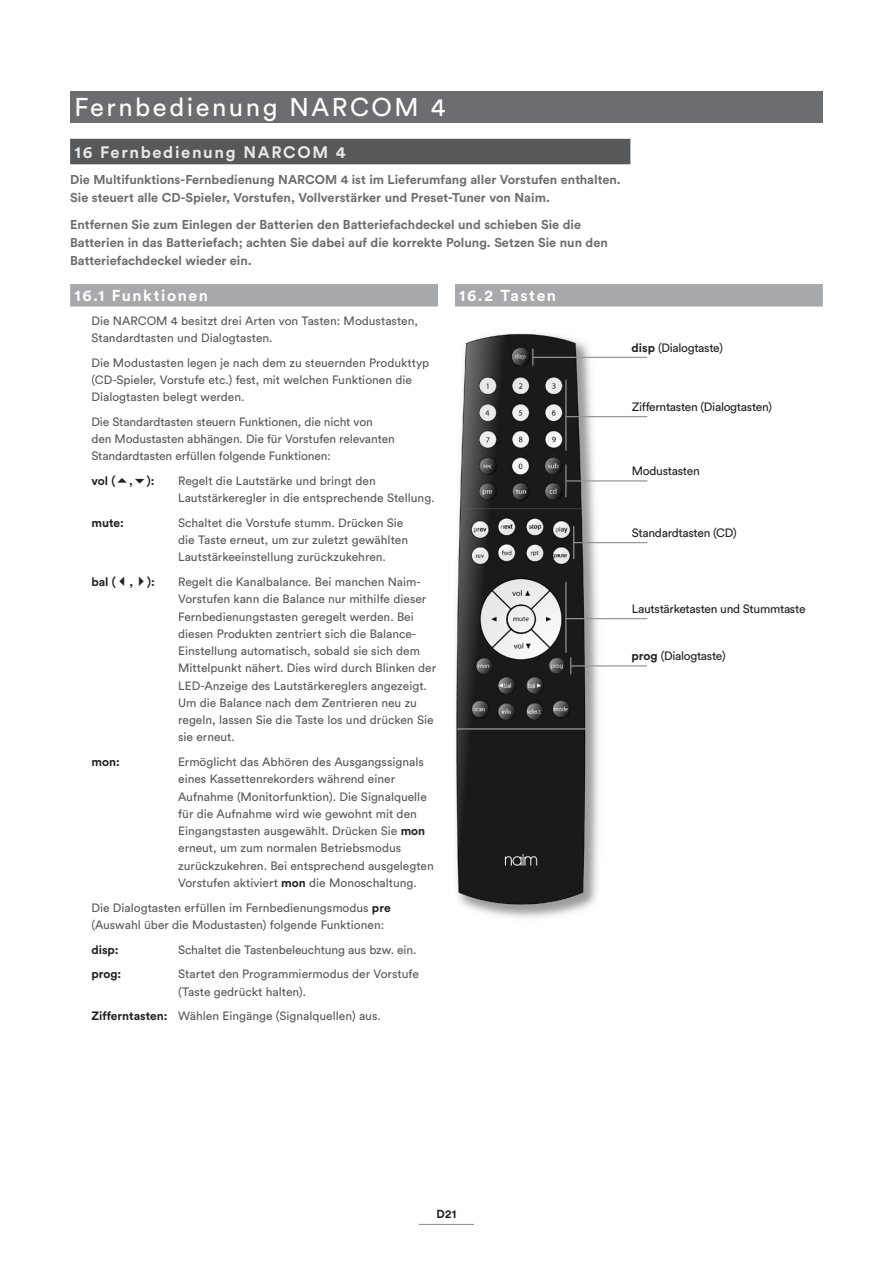
<style>
.page{position:relative;width:893px;height:1263px;background:#fff}
.page>*{position:absolute;margin:0;border:0;box-sizing:border-box;transform-origin:0 0}
.Banner{font:25.5px "Circular Std";letter-spacing:.1em;color:#fff}
.Bold_headers{font:700 16.5px "Circular Std";letter-spacing:.1em;color:#e6e7e9}
.Second_Section_Head{font:700 15.75px "Circular Std";letter-spacing:.1em;color:#fff}
.Intro_Text{font:700 12.75px/18px "Circular Std";color:#6c6d70}
._2nd_Para{font:12px/17.2px "Circular Std";color:#57585a}
.Annotations{font:12px "Circular Std";letter-spacing:-.025em;color:#231f20}
._2nd_Para-2{font:700 12px "Circular Std";color:#231f20}
.t1{font:700 11.7px "Circular Std";color:#231f20}
.s1{font-weight:700;color:#231f20}
.s2{font-weight:700}
</style>
<div class="page">
<hr style="left:419px;top:1224px;width:55px;height:1px;background:#939598">
<img style="left:455px;top:333px;width:150px;height:585px">
<div style="left:70px;top:91px;width:753px;height:32px;background:#6c6d70"></div>
<div style="left:70px;top:139px;width:560px;height:25px;background:#57585a"></div>
<hr style="left:566px;top:416px;width:81px;height:1px;background:#939598">
<hr style="left:565px;top:464px;width:1px;height:33px;background:#939598">
<hr style="left:565px;top:380px;width:1px;height:71px;background:#939598">
<hr style="left:566px;top:480px;width:81px;height:1px;background:#939598">
<hr style="left:573px;top:526px;width:1px;height:33px;background:#939598">
<hr style="left:573px;top:542px;width:74px;height:1px;background:#939598">
<hr style="left:566px;top:618px;width:81px;height:1px;background:#939598">
<hr style="left:565px;top:582px;width:1px;height:71px;background:#939598">
<svg style="left:570px;top:657px;width:1px;height:17px"></svg>
<hr style="left:571px;top:665px;width:76px;height:1px;background:#939598">
<svg style="left:532px;top:349px;width:1px;height:17px"></svg>
<hr style="left:533px;top:357px;width:114px;height:1px;background:#939598">
<div style="left:70px;top:284px;width:368px;height:23px;background:#a8a9ad"></div>
<div style="left:455px;top:284px;width:368px;height:23px;background:#a8a9ad"></div>
<p class="Banner" style="left:74px;top:92px;width:372px">Fernbedienung NARCOM 4</p>
<p class="Bold_headers" style="left:74px;top:141px;width:273px">16 Fernbedienung NARCOM 4</p>
<p class="Intro_Text" style="left:70px;top:171px;width:552px">Die Multifunktions-Fernbedienung NARCOM 4 ist im Lieferumfang aller Vorstufen enthalten.<br>Sie steuert alle CD-Spieler, Vorstufen, Vollverstärker und Preset-Tuner von Naim.</p>
<p class="Intro_Text" style="left:70px;top:215px;width:539px">Entfernen Sie zum Einlegen der Batterien den Batteriefachdeckel und schieben Sie die<br>Batterien in das Batteriefach; achten Sie dabei auf die korrekte Polung. Setzen Sie nun den<br>Batteriefachdeckel wieder ein.</p>
<p class="Second_Section_Head" style="left:74px;top:285px;width:135px">16.1 Funktionen</p>
<p class="_2nd_Para" style="left:91px;top:312px;width:328px">Die NARCOM 4 besitzt drei Arten von Tasten: Modustasten,<br>Standardtasten und Dialogtasten.</p>
<p class="_2nd_Para" style="left:91px;top:354px;width:339px">Die Modustasten legen je nach dem zu steuernden Produkttyp (CD-Spieler, Vorstufe etc.) fest, mit welchen Funktionen die<br>Dialogtasten belegt werden.</p>
<p class="_2nd_Para" style="left:91px;top:413px;width:305px">Die Standardtasten steuern Funktionen, die nicht von den Modustasten abhängen. Die für Vorstufen relevanten<br>Standardtasten erfüllen folgende Funktionen:</p>
<p class="_2nd_Para-2" style="left:91px;top:473px;width:65px">vol ( , ):</p>
<p class="_2nd_Para" style="left:178px;top:472px;width:258px">Regelt die Lautstärke und bringt den<br>Lautstärkeregler in die entsprechende Stellung.</p>
<p class="_2nd_Para-2" style="left:91px;top:515px;width:34px">mute:</p>
<p class="_2nd_Para" style="left:178px;top:514px;width:231px">Schaltet die Vorstufe stumm. Drücken Sie die Taste erneut, um zur zuletzt gewählten<br>Lautstärkeeinstellung zurückzukehren.</p>
<p class="_2nd_Para-2" style="left:91px;top:574px;width:65px">bal (✓,✔):</p>
<p class="_2nd_Para" style="left:178px;top:573px;width:259px">Regelt die Kanalbalance. Bei manchen Naim-Vorstufen kann die Balance nur mithilfe dieser Fernbedienungstasten geregelt werden. Bei diesen Produkten zentriert sich die Balance-Einstellung automatisch, sobald sie sich dem Mittelpunkt nähert. Dies wird durch Blinken der LED-Anzeige des Lautstärkereglers angezeigt.<br>Um die Balance nach dem Zentrieren neu zu regeln, lassen Sie die Taste los und drücken Sie sie erneut.</p>
<p class="_2nd_Para-2" style="left:91px;top:754px;width:30px">mon:</p>
<p class="_2nd_Para" style="left:178px;top:753px;width:257px">Ermöglicht das Abhören des Ausgangssignals eines Kassettenrekorders während einer Aufnahme (Monitorfunktion). Die Signalquelle für die Aufnahme wird wie gewohnt mit den Eingangstasten ausgewählt. Drücken Sie <span class="s1">mon </span>erneut, um zum normalen Betriebsmodus zurückzukehren. Bei entsprechend ausgelegten Vorstufen aktiviert <span class="s1">mon</span> die Monoschaltung.</p>
<p class="_2nd_Para" style="left:91px;top:899px;width:301px">Die Dialogtasten erfüllen im Fernbedienungsmodus <span class="s1">pre </span>(Auswahl über die Modustasten) folgende Funktionen:</p>
<p class="_2nd_Para-2" style="left:91px;top:941px;width:29px">disp:</p>
<p class="_2nd_Para" style="left:178px;top:940px;width:240px">Schaltet die Tastenbeleuchtung aus bzw. ein.</p>
<p class="_2nd_Para-2" style="left:91px;top:966px;width:31px">prog:</p>
<p class="_2nd_Para" style="left:178px;top:965px;width:242px">Startet den Programmiermodus der Vorstufe (Taste gedrückt halten).</p>
<p class="_2nd_Para" style="left:91px;top:1007px;width:291px"><span class="s1">Zifferntasten:</span> Wählen Eingänge (Signalquellen) aus.</p>
<p class="Second_Section_Head" style="left:459px;top:285px;width:98px">16.2 Tasten</p>
<p class="Annotations" style="left:631px;top:340px;width:93px"><span class="s2">disp</span> (Dialogtaste)</p>
<p class="Annotations" style="left:632px;top:400px;width:142px">Zifferntasten (Dialogtasten)</p>
<p class="Annotations" style="left:632px;top:464px;width:69px">Modustasten</p>
<p class="Annotations" style="left:632px;top:525px;width:106px">Standardtasten (CD)</p>
<p class="Annotations" style="left:632px;top:602px;width:175px">Lautstärketasten und Stummtaste</p>
<p class="Annotations" style="left:631px;top:649px;width:96px"><span class="s2">prog</span> (Dialogtaste)</p>
<p class="t1" style="left:437px;top:1207px;width:21px">D21</p>
</div>
